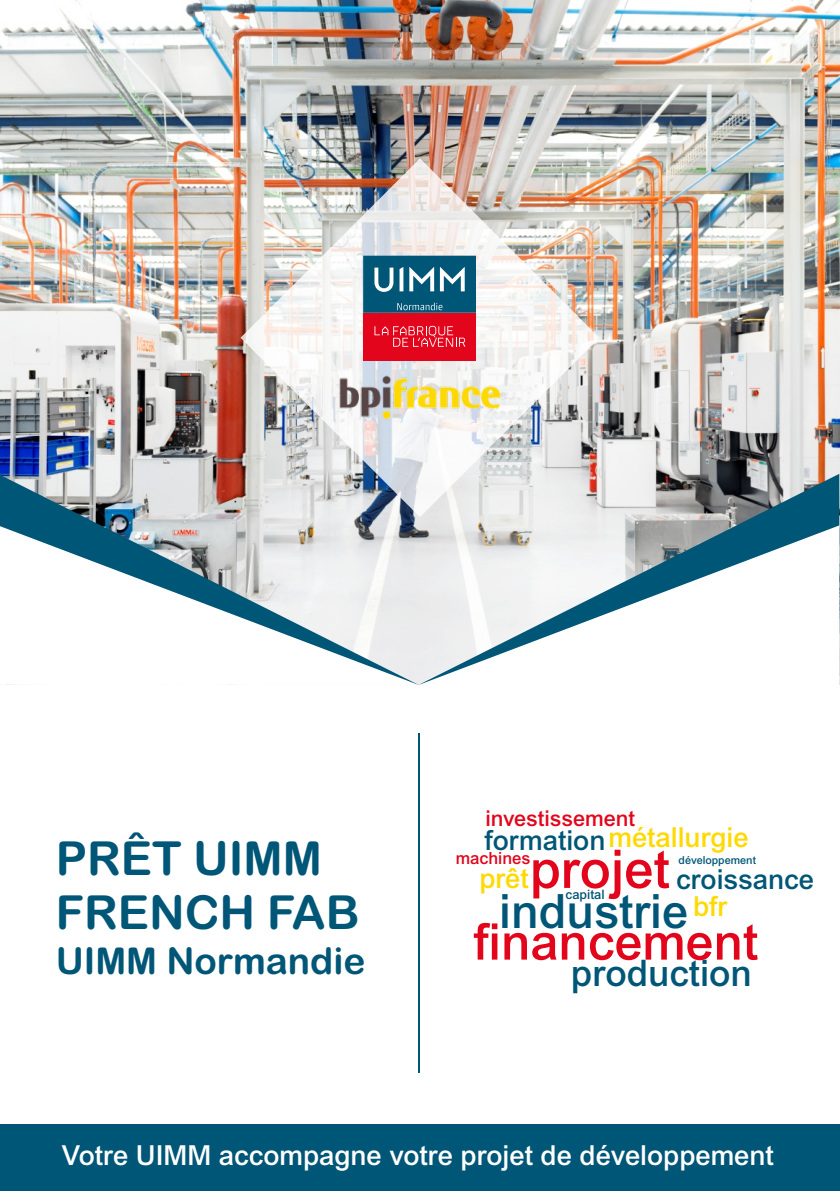
<style>
.page{position:relative;width:840px;height:1191px;background:#fff}
.page>*{position:absolute;margin:0;border:0;box-sizing:border-box;transform-origin:0 0}
.t1{font:500 53.4px "Arial MT Std";color:#e2051b}
.t2{font:500 50.4px "Arial MT Std";color:#e2051b}
.t3{font:500 47.4px "Arial MT Std";color:#005677}
.t4{font:47px/54.4px "Arial Rounded MT Bold";color:#005677}
.t5{font:37px "Arial Rounded MT Bold";color:#005677}
.t6{font:500 36.6px "Arial MT Std";color:#005677}
.t7{font:500 27.6px "Arial MT Std";color:#fff}
.t8{font:500 27.6px "Arial MT Std";color:#ffd900}
.t9{font:500 27.6px "Arial MT Std";color:#005677}
.t10{font:500 21.8px "Arial MT Std";color:#e2051b}
.t11{font:500 16.8px "Arial MT Std";color:#e2051b}
.t12{font:500 13px "Arial MT Std";color:#005677}
.t13{font:500 11px "Arial MT Std";color:#005677}
.s1{color:#005677}
</style>
<div class="page">
<div style="left:0;top:1124px;width:838px;height:67px;background:#005677"></div>
<img style="left:0;top:0;width:838px;height:474px">
<img style="left:240px;top:158px;width:359px;height:316px">
<svg style="left:418px;top:474px;width:420px;height:51px"></svg>
<svg style="left:0;top:474px;width:418px;height:51px;background:#a8b3ba"></svg>
<svg style="left:418px;top:525px;width:421px;height:160px"></svg>
<svg style="left:0;top:525px;width:418px;height:160px"></svg>
<hr style="left:418px;top:733px;width:2px;height:340px;background:#005677">
<div style="left:363px;top:313px;width:112px;height:47px;background:#e2051b"></div>
<svg style="left:374px;top:326px;width:91px;height:21px"></svg>
<svg style="left:363px;top:256px;width:112px;height:57px;background:#256e8b"></svg>
<img style="left:317px;top:353px;width:205px;height:88px">
<h3 class="t4" style="left:56px;top:835px;width:305px">PRÊT UIMM<br>FRENCH FAB</h3>
<h3 class="t5" style="left:56px;top:947px;width:311px">UIMM Normandie</h3>
<p class="t10" style="left:485px;top:810px;width:151px">investissement</p>
<p class="t8" style="left:484px;top:827px;width:266px"><span class="s1">formation</span>métallurgie</p>
<p class="t11" style="left:455px;top:852px;width:76px">machines</p>
<h1 class="t1" style="left:529px;top:849px;width:141px">projet</h1>
<p class="t13" style="left:678px;top:856px;width:79px">développement</p>
<p class="t8" style="left:479px;top:868px;width:51px">prêt</p>
<p class="t9" style="left:675px;top:868px;width:139px">croissance</p>
<p class="t12" style="left:565px;top:889px;width:41px">capital</p>
<h3 class="t3" style="left:499px;top:893px;width:190px">industrie</h3>
<p class="t8" style="left:692px;top:896px;width:36px">bfr</p>
<h2 class="t2" style="left:473px;top:923px;width:286px">financement</h2>
<h3 class="t6" style="left:570px;top:959px;width:182px">production</h3>
<p class="t7" style="left:62px;top:1145px;width:713px">Votre UIMM accompagne votre projet de développement</p>
</div>
